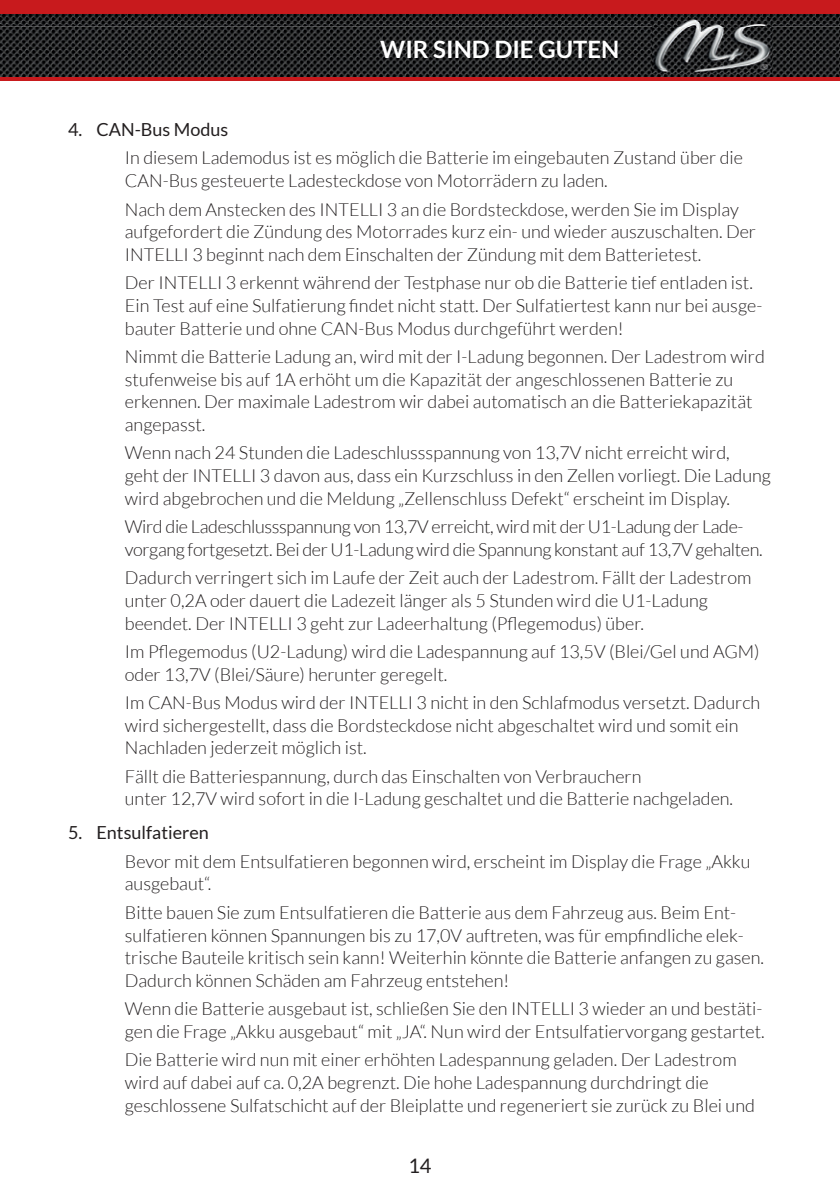
<style>
.page{position:relative;width:840px;height:1191px;background:#fff}
.page>*{position:absolute;margin:0;border:0;box-sizing:border-box;transform-origin:0 0}
.t1{font:700 24px "Lato";color:#fff}
.t2{font:20px "Lato";color:#231f20}
.t3{font:300 18px/22.6px "Lato";color:#231f20}
.t4{font:300 18px/22.6px "Lato";letter-spacing:-.02em;color:#231f20}
.t5{font:18px "Lato";color:#231f20}
</style>
<div class="page">
<img style="left:0;top:14px;width:839px;height:63px">
<hr style="left:0;top:77px;width:839px;height:4px;background:#c81a1d">
<div style="left:0;top:0;width:839px;height:14px;background:#c81a1d"></div>
<img style="left:652px;top:19px;width:119px;height:54px">
<h1 class="t1" style="left:380px;top:35px;width:240px">WIR SIND DIE GUTEN</h1>
<p class="t5" style="left:68px;top:120px;width:162px">4. CAN-Bus Modus</p>
<p class="t3" style="left:125px;top:147px;width:619px">In diesem Lademodus ist es möglich die Batterie im eingebauten Zustand über die<br>CAN-Bus gesteuerte Ladesteckdose von Motorrädern zu laden.</p>
<p class="t3" style="left:125px;top:198px;width:632px">Nach dem Anstecken des INTELLI 3 an die Bordsteckdose, werden Sie im Display aufgefordert die Zündung des Motorrades kurz ein- und wieder auszuschalten. Der<br>INTELLI 3 beginnt nach dem Einschalten der Zündung mit dem Batterietest.</p>
<p class="t3" style="left:125px;top:271px;width:638px">Der INTELLI 3 erkennt während der Testphase nur ob die Batterie tief entladen ist.<br>Ein Test auf eine Sulfatierung findet nicht statt. Der Sulfatiertest kann nur bei ausge&shy;bauter Batterie und ohne CAN-Bus Modus durchgeführt werden!</p>
<p class="t3" style="left:125px;top:345px;width:641px">Nimmt die Batterie Ladung an, wird mit der I-Ladung begonnen. Der Ladestrom wird stufenweise bis auf 1A erhöht um die Kapazität der angeschlossenen Batterie zu erkennen. Der maximale Ladestrom wir dabei automatisch an die Batteriekapazität angepasst.</p>
<p class="t3" style="left:125px;top:442px;width:647px">Wenn nach 24 Stunden die Ladeschlussspannung von 13,7V nicht erreicht wird,<br>geht der INTELLI 3 davon aus, dass ein Kurzschluss in den Zellen vorliegt. Die Ladung wird abgebrochen und die Meldung „Zellenschluss Defekt“ erscheint im Display.</p>
<p class="t4" style="left:125px;top:515px;width:639px">Wird die Ladeschlussspannung von 13,7V erreicht, wird mit der U1-Ladung der Lade&shy;vorgang fortgesetzt. Bei der U1-Ladung wird die Spannung konstant auf 13,7V gehalten.</p>
<p class="t3" style="left:125px;top:566px;width:627px">Dadurch verringert sich im Laufe der Zeit auch der Ladestrom. Fällt der Ladestrom unter 0,2A oder dauert die Ladezeit länger als 5 Stunden wird die U1-Ladung beendet. Der INTELLI 3 geht zur Ladeerhaltung (Pflegemodus) über.</p>
<p class="t3" style="left:125px;top:640px;width:636px">Im Pflegemodus (U2-Ladung) wird die Ladespannung auf 13,5V (Blei/Gel und AGM) oder 13,7V (Blei/Säure) herunter geregelt.</p>
<p class="t3" style="left:125px;top:691px;width:636px">Im CAN-Bus Modus wird der INTELLI 3 nicht in den Schlafmodus versetzt. Dadurch wird sichergestellt, dass die Bordsteckdose nicht abgeschaltet wird und somit ein<br>Nachladen jederzeit möglich ist.</p>
<p class="t3" style="left:125px;top:765px;width:609px">Fällt die Batteriespannung, durch das Einschalten von Verbrauchern<br>unter 12,7V wird sofort in die I-Ladung geschaltet und die Batterie nachgeladen.</p>
<p class="t5" style="left:68px;top:823px;width:142px">5. Entsulfatieren</p>
<p class="t3" style="left:125px;top:850px;width:626px">Bevor mit dem Entsulfatieren begonnen wird, erscheint im Display die Frage „Akku ausgebaut“.</p>
<p class="t3" style="left:125px;top:901px;width:640px">Bitte bauen Sie zum Entsulfatieren die Batterie aus dem Fahrzeug aus. Beim Ent&shy;sulfatieren können Spannungen bis zu 17,0V auftreten, was für empfindliche elek&shy;trische Bauteile kritisch sein kann! Weiterhin könnte die Batterie anfangen zu gasen.<br>Dadurch können Schäden am Fahrzeug entstehen!</p>
<p class="t3" style="left:125px;top:997px;width:641px">Wenn die Batterie ausgebaut ist, schließen Sie den INTELLI 3 wieder an und bestäti&shy;gen die Frage „Akku ausgebaut“ mit „JA“. Nun wird der Entsulfatiervorgang gestartet.</p>
<p class="t3" style="left:125px;top:1048px;width:631px">Die Batterie wird nun mit einer erhöhten Ladespannung geladen. Der Ladestrom wird auf dabei auf ca. 0,2A begrenzt. Die hohe Ladespannung durchdringt die geschlossene Sulfatschicht auf der Bleiplatte und regeneriert sie zurück zu Blei und</p>
<p class="t2" style="left:408px;top:1154px;width:25px">14</p>
</div>
